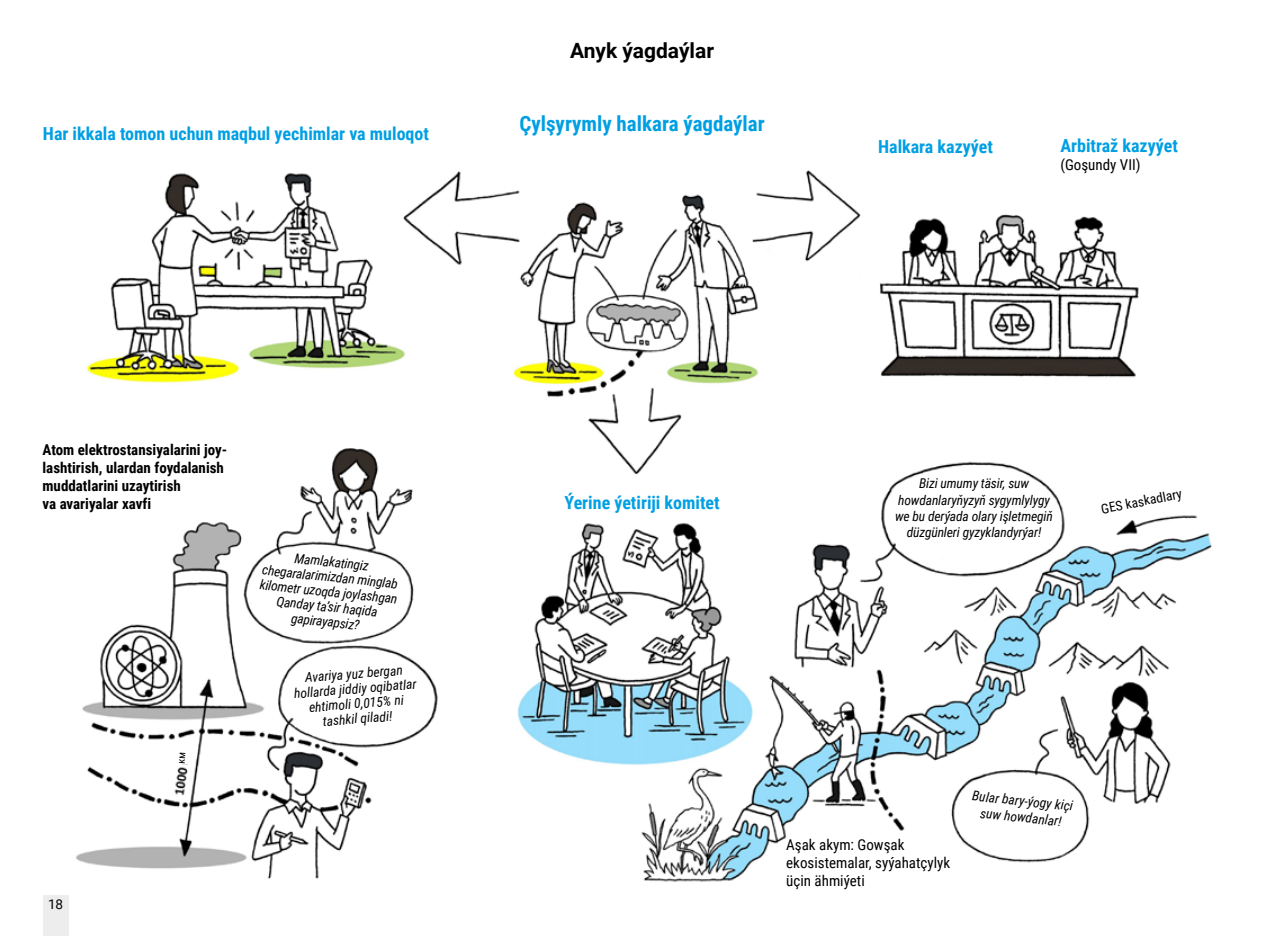
<style>
.page{position:relative;width:1263px;height:936px;background:#fff}
.page>*{position:absolute;margin:0;border:0;box-sizing:border-box;transform-origin:0 0}
.t1{font:700 21px "Roboto Condensed";color:#009fe3}
.t2{font:700 21px "Roboto";color:#000}
.t3{font:700 18px "Roboto Condensed";color:#009fe3}
.t4{font:700 15px/18px "Roboto Condensed";color:#000}
.t5{font:15px/18px "Roboto Condensed";color:#000}
.t6{font:italic 13.5px/15px "Roboto Condensed";letter-spacing:-.01em;color:#000;text-align:center}
.t7{font:13.5px "Roboto Condensed";color:#000}
.t8{font:13.5px "Roboto";color:#000}
</style>
<div class="page">
<div style="left:43px;top:893px;width:26px;height:42px;background:#ededed"></div>
<img style="left:43px;top:170px;width:1169px;height:724px">
<svg style="left:177px;top:741px;width:15px;height:23px"></svg>
<h1 class="t2" style="left:570px;top:36px;width:145px">Anyk ýagdaýlar</h1>
<h2 class="t3" style="left:43px;top:121px;width:388px">Har ikkala tomon uchun maqbul yechimlar va muloqot</h2>
<h1 class="t1" style="left:519px;top:108px;width:247px">Çylşyrymly halkara ýagdaýlar</h1>
<h2 class="t3" style="left:878px;top:134px;width:116px">Halkara kazyýet</h2>
<h2 class="t3" style="left:1060px;top:133px;width:119px">Arbitraž kazyýet</h2>
<p class="t5" style="left:1060px;top:155px;width:82px">(Goşundy VII)</p>
<p class="t4" style="left:43px;top:440px;width:186px">Atom elektrostansiyalarini joy&shy;lashtirish, ulardan foydalanish muddatlarini uzaytirish<br>va avariyalar xavfi</p>
<p class="t6" style="left:264px;top:546px;width:140px;rotate:6deg">Mamlakatingiz chegaralarimizdan minglab kilometr uzoqda joylashgan<br>Qanday ta’sir haqida gapirayapsiz?</p>
<p class="t6" style="left:292px;top:670px;width:124px;rotate:-4deg">Avariya yuz bergan hollarda jiddiy oqibatlar ehtimoli 0,015% ni tashkil qiladi!</p>
<p class="t8" style="left:48px;top:894px;width:17px">18</p>
<h2 class="t3" style="left:564px;top:490px;width:157px">Ýerine ýetiriji komitet</h2>
<p class="t6" style="left:895px;top:475px;width:159px;line-height:16.2px">Bizi umumy täsir, suw howdanlaryňyzyň sygymlylygy we bu derýada olary işletmegiň düzgünleri gyzyklandyrýar!</p>
<p class="t7" style="left:1099px;top:499px;width:84px;rotate:-11deg">GES kaskadlary</p>
<p class="t5" style="left:786px;top:835px;width:165px">Aşak akym: Gowşak ekosistemalar, syýahatçylyk üçin ähmiýeti</p>
<p class="t6" style="left:973px;top:786px;width:103px;line-height:16.5px;rotate:6deg">Bular bary-ýogy kiçi suw howdanlar!</p>
</div>
